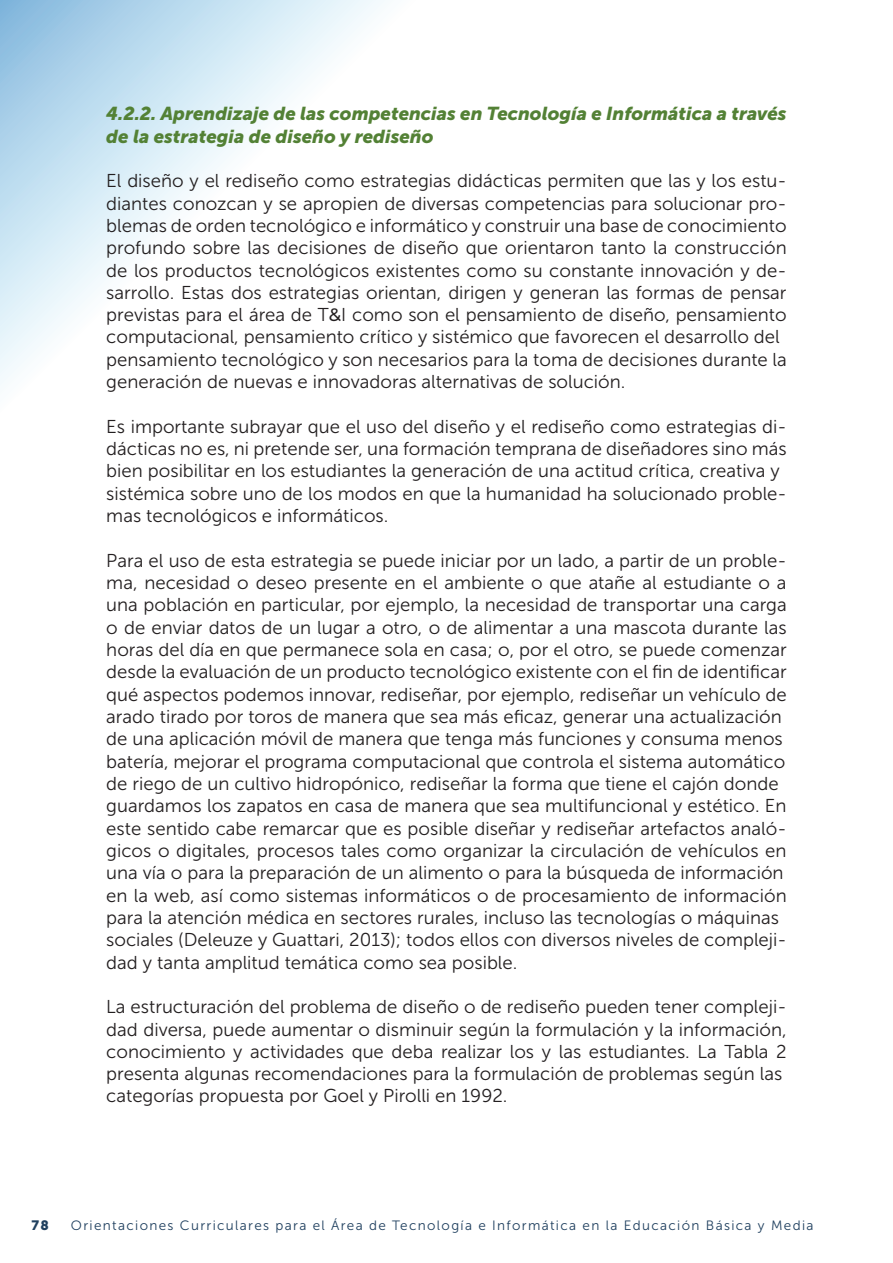
<style>
.page{position:relative;width:893px;height:1263px;background:#fff}
.page>*{position:absolute;margin:0;border:0;box-sizing:border-box;transform-origin:0 0}
.t1{font:18.6px/22.4px "Museo Sans 300";color:#231f20}
.t2{font:italic 18.6px/22.4px "Museo Sans 900";color:#538135}
.t3{font:13.5px "Museo Sans 300";letter-spacing:.1em;color:#20405f}
.t4{font:13.5px "Museo Sans 900";color:#20405f}
.s1{font-family:"Montserrat";font-weight:500;font-size:18px}
</style>
<div class="page">
<svg style="left:0;top:0;width:385px;height:385px"></svg>
<p class="t2" style="left:106px;top:102px;width:682px">4.2.2. Aprendizaje de las competencias en Tecnología e Informática a través de la estrategia de diseño y rediseño</p>
<p class="t1" style="left:106px;top:170px;width:682px">El diseño y el rediseño como estrategias didácticas permiten que las y los estu&shy;diantes conozcan y se apropien de diversas competencias para solucionar pro&shy;blemas de orden tecnológico e informático y construir una base de conocimiento profundo sobre las decisiones de diseño que orientaron tanto la construcción de los productos tecnológicos existentes como su constante innovación y de&shy;sarrollo. Estas dos estrategias orientan, dirigen y generan las formas de pensar previstas para el área de T<span class="s1">&amp;</span>I como son el pensamiento de diseño, pensamiento computacional, pensamiento crítico y sistémico que favorecen el desarrollo del pensamiento tecnológico y son necesarios para la toma de decisiones durante la generación de nuevas e innovadoras alternativas de solución.</p>
<p class="t1" style="left:106px;top:415px;width:682px">Es importante subrayar que el uso del diseño y el rediseño como estrategias di&shy;dácticas no es, ni pretende ser, una formación temprana de diseñadores sino más bien posibilitar en los estudiantes la generación de una actitud crítica, creativa y sistémica sobre uno de los modos en que la humanidad ha solucionado proble&shy;mas tecnológicos e informáticos.</p>
<p class="t1" style="left:106px;top:549px;width:682px">Para el uso de esta estrategia se puede iniciar por un lado, a partir de un proble&shy;ma, necesidad o deseo presente en el ambiente o que atañe al estudiante o a una población en particular, por ejemplo, la necesidad de transportar una carga o de enviar datos de un lugar a otro, o de alimentar a una mascota durante las horas del día en que permanece sola en casa; o, por el otro, se puede comenzar desde la evaluación de un producto tecnológico existente con el fin de identificar qué aspectos podemos innovar, rediseñar, por ejemplo, rediseñar un vehículo de arado tirado por toros de manera que sea más eficaz, generar una actualización de una aplicación móvil de manera que tenga más funciones y consuma menos batería, mejorar el programa computacional que controla el sistema automático de riego de un cultivo hidropónico, rediseñar la forma que tiene el cajón donde guardamos los zapatos en casa de manera que sea multifuncional y estético. En este sentido cabe remarcar que es posible diseñar y rediseñar artefactos analó&shy;gicos o digitales, procesos tales como organizar la circulación de vehículos en una vía o para la preparación de un alimento o para la búsqueda de información en la web, así como sistemas informáticos o de procesamiento de información para la atención médica en sectores rurales, incluso las tecnologías o máquinas sociales (Deleuze y Guattari, 2013); todos ellos con diversos niveles de compleji&shy;dad y tanta amplitud temática como sea posible.</p>
<p class="t1" style="left:106px;top:996px;width:682px">La estructuración del problema de diseño o de rediseño pueden tener compleji&shy;dad diversa, puede aumentar o disminuir según la formulación y la información, conocimiento y actividades que deba realizar los y las estudiantes. La Tabla 2 presenta algunas recomendaciones para la formulación de problemas según las categorías propuesta por Goel y Pirolli en 1992.</p>
<p class="t4" style="left:31px;top:1217px;width:19px">78</p>
<p class="t3" style="left:71px;top:1217px;width:744px">Orientaciones Curriculares para el Área de Tecnología e Informática en la Educación Básica y Media</p>
</div>
